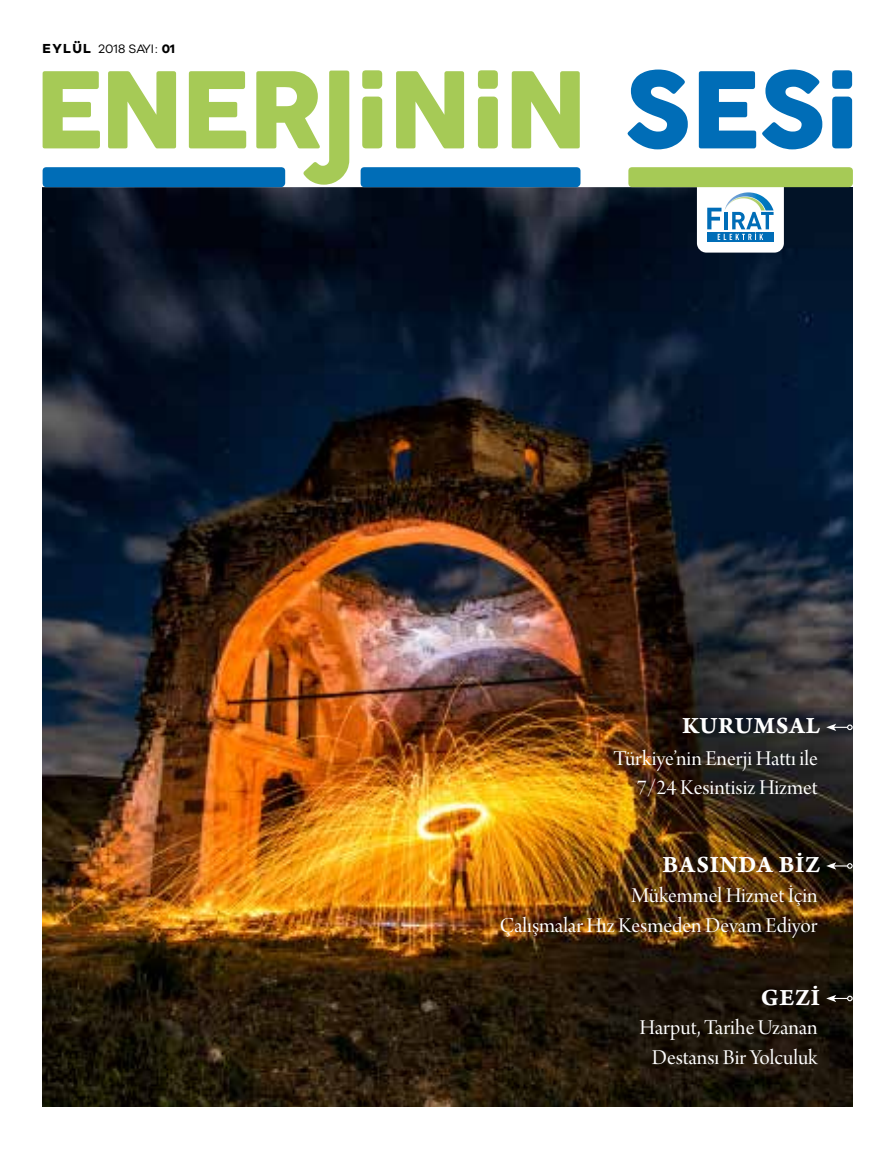
<style>
.page{position:relative;width:893px;height:1149px;background:#fff}
.page>*{position:absolute;margin:0;border:0;box-sizing:border-box;transform-origin:0 0}
.t1{font:24.75px "Arno Pro Bold Sm Text";letter-spacing:.03em;color:#fff}
.t2{font:22.5px/29.2px "Arno Pro Display";color:#fff;text-align:right}
.t3{font:700 13.5px "Galano Grotesque";letter-spacing:.1em;color:#000}
.t4{font:12.6px "Galano Grotesque";color:#000}
.s1{font-weight:700}
</style>
<div class="page">
<img style="left:43px;top:187px;width:810px;height:919px">
<svg style="left:42px;top:70px;width:811px;height:115px"></svg>
<div style="left:697px;top:162px;width:87px;height:90px;background:#fff;border-radius:9px"></div>
<svg style="left:362px;top:70px;width:20px;height:78px;background:#b1d06b"></svg>
<svg style="left:396px;top:71px;width:68px;height:77px"></svg>
<svg style="left:478px;top:70px;width:20px;height:78px;background:#b0d06a"></svg>
<svg style="left:512px;top:71px;width:68px;height:77px"></svg>
<svg style="left:628px;top:69px;width:60px;height:80px"></svg>
<svg style="left:699px;top:71px;width:57px;height:77px"></svg>
<svg style="left:762px;top:69px;width:60px;height:80px"></svg>
<svg style="left:832px;top:70px;width:20px;height:78px;background:#207fbf"></svg>
<svg style="left:43px;top:71px;width:306px;height:116px"></svg>
<div style="left:361px;top:167px;width:219px;height:20px;background:#006db7"></div>
<svg style="left:628px;top:156px;width:225px;height:31px"></svg>
<div style="left:707px;top:232px;width:67px;height:9px;background:#006db7"></div>
<img style="left:726px;top:192px;width:46px;height:14px">
<svg style="left:707px;top:206px;width:67px;height:34px"></svg>
<svg style="left:826px;top:723px;width:27px;height:7px"></svg>
<svg style="left:826px;top:862px;width:27px;height:7px"></svg>
<svg style="left:826px;top:994px;width:27px;height:7px"></svg>
<p class="t3" style="left:43px;top:40px;width:50px">EYLÜL</p>
<p class="t4" style="left:99px;top:42px;width:78px">2018 SAYI: <span class="s1">01</span></p>
<p class="t1" style="left:682px;top:711px;width:139px">KURUMSAL</p>
<p class="t2" style="left:614px;top:744px;width:206px">Türkiye’nin Enerji Hattı ile<br>7/24 Kesintisiz Hizmet</p>
<p class="t1" style="left:663px;top:849px;width:159px">BASINDA BİZ</p>
<p class="t2" style="left:500px;top:882px;width:319px">Mükemmel Hizmet İçin<br>Çalışmalar Hız Kesmeden Devam Ediyor</p>
<p class="t1" style="left:761px;top:982px;width:61px">GEZİ</p>
<p class="t2" style="left:639px;top:1014px;width:180px;text-align:center">Harput, Tarihe Uzanan<br>Destansı Bir Yolculuk</p>
</div>
